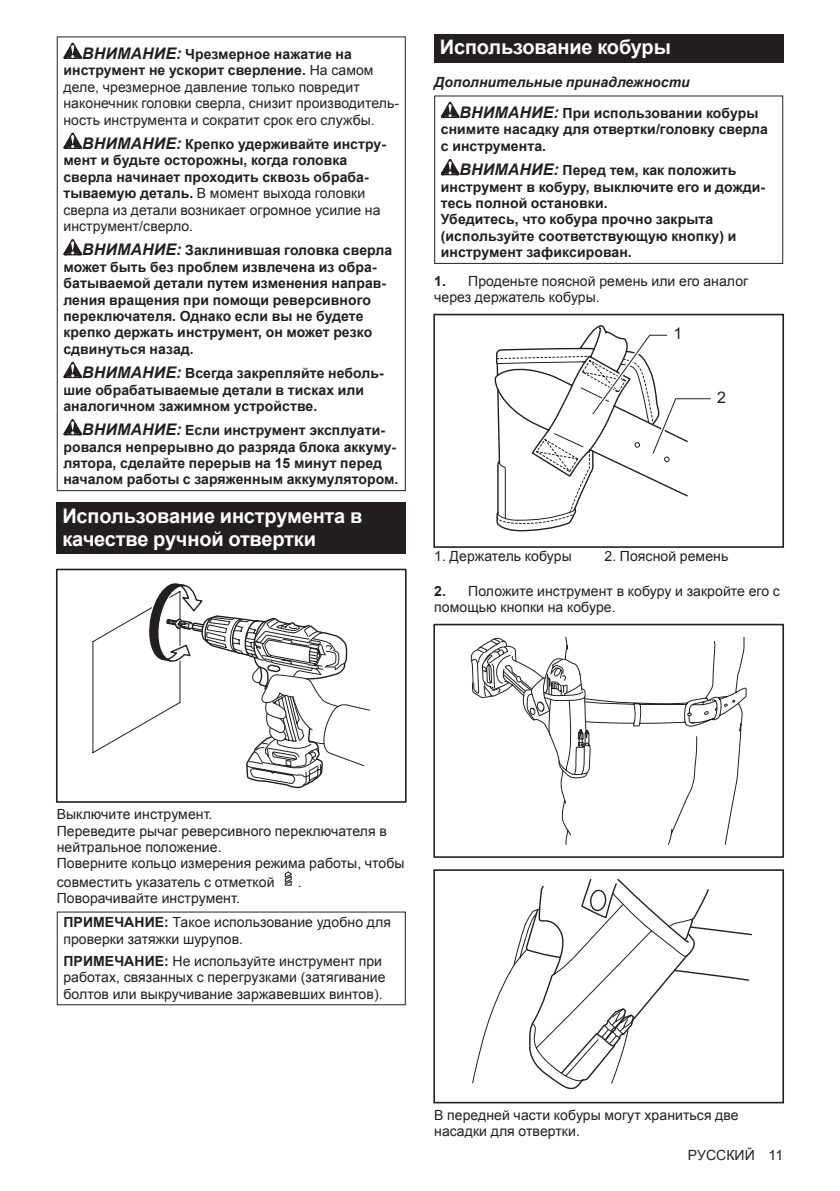
<style>
.page{position:relative;width:840px;height:1191px;background:#fff}
.page>*{position:absolute;margin:0;border:0;box-sizing:border-box;transform-origin:0 0}
.t1{font:700 20px/23.4px "Arial";letter-spacing:-.01em;color:#fff}
.t2{font:16px "Arial";color:#231f20}
.t3{font:700 14px/16.4px "Arial";letter-spacing:.005em;color:#231f20}
.t4{font:14px/16.4px "Arial";letter-spacing:.005em;color:#231f20}
.t5{font:italic 700 14px/30.6px "Arial";letter-spacing:.005em;color:#231f20}
.s1{font-weight:700;font-style:italic;font-size:16px}
.s2{font-weight:700}
.s3{font-style:italic;font-size:16px}
.s4{font-weight:400}
.s5{font-size:16px}
.s6{font-style:normal}
</style>
<div class="page">
<svg style="left:63px;top:43px;width:19px;height:16px"></svg>
<svg style="left:63px;top:133px;width:19px;height:16px"></svg>
<svg style="left:63px;top:239px;width:19px;height:16px"></svg>
<svg style="left:63px;top:362px;width:19px;height:16px"></svg>
<svg style="left:63px;top:419px;width:19px;height:16px"></svg>
<div style="left:57px;top:36px;width:348px;height:455px;border:1px solid #231f20"></div>
<div style="left:57px;top:502px;width:348px;height:52px;background:#231f20"></div>
<svg style="left:92px;top:583px;width:278px;height:206px"></svg>
<div style="left:56px;top:568px;width:350px;height:234px;border:2px solid #231f20"></div>
<svg style="left:284px;top:871px;width:8px;height:15px"></svg>
<div style="left:434px;top:34px;width:348px;height:29px;background:#231f20"></div>
<svg style="left:440px;top:102px;width:19px;height:16px"></svg>
<svg style="left:440px;top:159px;width:19px;height:16px"></svg>
<div style="left:434px;top:95px;width:348px;height:169px;border:1px solid #231f20"></div>
<div style="left:433px;top:314px;width:350px;height:234px;border:2px solid #231f20"></div>
<svg style="left:494px;top:325px;width:217px;height:207px"></svg>
<svg style="left:560px;top:636px;width:186px;height:209px"></svg>
<svg style="left:470px;top:638px;width:121px;height:141px"></svg>
<div style="left:433px;top:624px;width:350px;height:234px;border:2px solid #231f20"></div>
<svg style="left:472px;top:878px;width:280px;height:212px"></svg>
<div style="left:433px;top:869px;width:350px;height:234px;border:2px solid #231f20"></div>
<p class="t4" style="left:63px;top:46px;width:337px;text-indent:19px"><span class="s1">ВНИМАНИЕ:</span> <span class="s2">Чрезмерное нажатие на инструмент не ускорит сверление.</span> На самом деле, чрезмерное давление только повредит наконечник головки сверла, снизит производитель&shy;ность инструмента и сократит срок его службы.</p>
<p class="t3" style="left:63px;top:136px;width:324px;text-indent:19px"><span class="s3">ВНИМАНИЕ:</span> Крепко удерживайте инстру&shy;мент и будьте осторожны, когда головка сверла начинает проходить сквозь обраба&shy;тываемую деталь. <span class="s4">В момент выхода головки сверла из детали возникает огромное усилие на инструмент/сверло.</span></p>
<p class="t3" style="left:63px;top:243px;width:330px;text-indent:19px"><span class="s3">ВНИМАНИЕ:</span> Заклинившая головка сверла может быть без проблем извлечена из обра&shy;батываемой детали путем изменения направ&shy;ления вращения при помощи реверсивного переключателя. Однако если вы не будете крепко держать инструмент, он может резко сдвинуться назад.</p>
<p class="t3" style="left:63px;top:365px;width:321px;text-indent:19px"><span class="s3">ВНИМАНИЕ:</span> Всегда закрепляйте неболь&shy;шие обрабатываемые детали в тисках или аналогичном зажимном устройстве.</p>
<p class="t3" style="left:63px;top:422px;width:336px;text-indent:19px"><span class="s3">ВНИМАНИЕ:</span> Если инструмент эксплуати&shy;ровался непрерывно до разряда блока аккуму&shy;лятора, сделайте перерыв на 15 минут перед началом работы с заряженным аккумулятором.</p>
<h1 class="t1" style="left:62px;top:504px;width:301px">Использование инструмента в качестве ручной отвертки</h1>
<h1 class="t1" style="left:439px;top:36px;width:232px">Использование кобуры</h1>
<p class="t5" style="left:459px;top:68px;width:300px;text-indent:-25px">Дополнительные принадлежности<br><span class="s5">ВНИМАНИЕ:</span> <span class="s6">При использовании кобуры</span></p>
<p class="t3" style="left:440px;top:122px;width:328px">снимите насадку для отвертки/головку сверла с инструмента.</p>
<p class="t3" style="left:440px;top:163px;width:325px;text-indent:19px"><span class="s3">ВНИМАНИЕ:</span> Перед тем, как положить инструмент в кобуру, выключите его и дожди&shy;тесь полной остановки.<br>Убедитесь, что кобура прочно закрыта (используйте соответствующую кнопку) и инструмент зафиксирован.</p>
<p class="t4" style="left:434px;top:273px;width:315px"><span class="s2">1.</span> Проденьте поясной ремень или его аналог через держатель кобуры.</p>
<p class="t2" style="left:673px;top:324px;width:10px">1</p>
<p class="t2" style="left:716px;top:388px;width:10px">2</p>
<p class="t4" style="left:434px;top:548px;width:139px">1. Держатель кобуры</p>
<p class="t4" style="left:604px;top:548px;width:125px">2. Поясной ремень</p>
<p class="t4" style="left:434px;top:583px;width:347px"><span class="s2">2.</span> Положите инструмент в кобуру и закройте его с помощью кнопки на кобуре.</p>
<p class="t4" style="left:57px;top:806px;width:349px">Выключите инструмент.<br>Переведите рычаг реверсивного переключателя в нейтральное положение.<br>Поверните кольцо измерения режима работы, чтобы</p>
<p class="t4" style="left:57px;top:874px;width:219px">совместить указатель с отметкой</p>
<p class="t4" style="left:297px;top:874px;width:5px">.</p>
<p class="t4" style="left:63px;top:886px;width:329px;line-height:23.8px;text-indent:-7px">Поворачивайте инструмент.<br><span class="s2">ПРИМЕЧАНИЕ:</span> Такое использование удобно для</p>
<p class="t4" style="left:63px;top:928px;width:320px;line-height:22px">проверки затяжки шурупов.<br><span class="s2">ПРИМЕЧАНИЕ:</span> Не используйте инструмент при</p>
<p class="t4" style="left:63px;top:969px;width:323px">работах, связанных с перегрузками (затягивание болтов или выкручивание заржавевших винтов).</p>
<p class="t4" style="left:434px;top:1106px;width:306px">В передней части кобуры могут храниться две насадки для отвертки.</p>
<p class="t4" style="left:687px;top:1147px;width:97px">РУССКИЙ 11</p>
</div>
